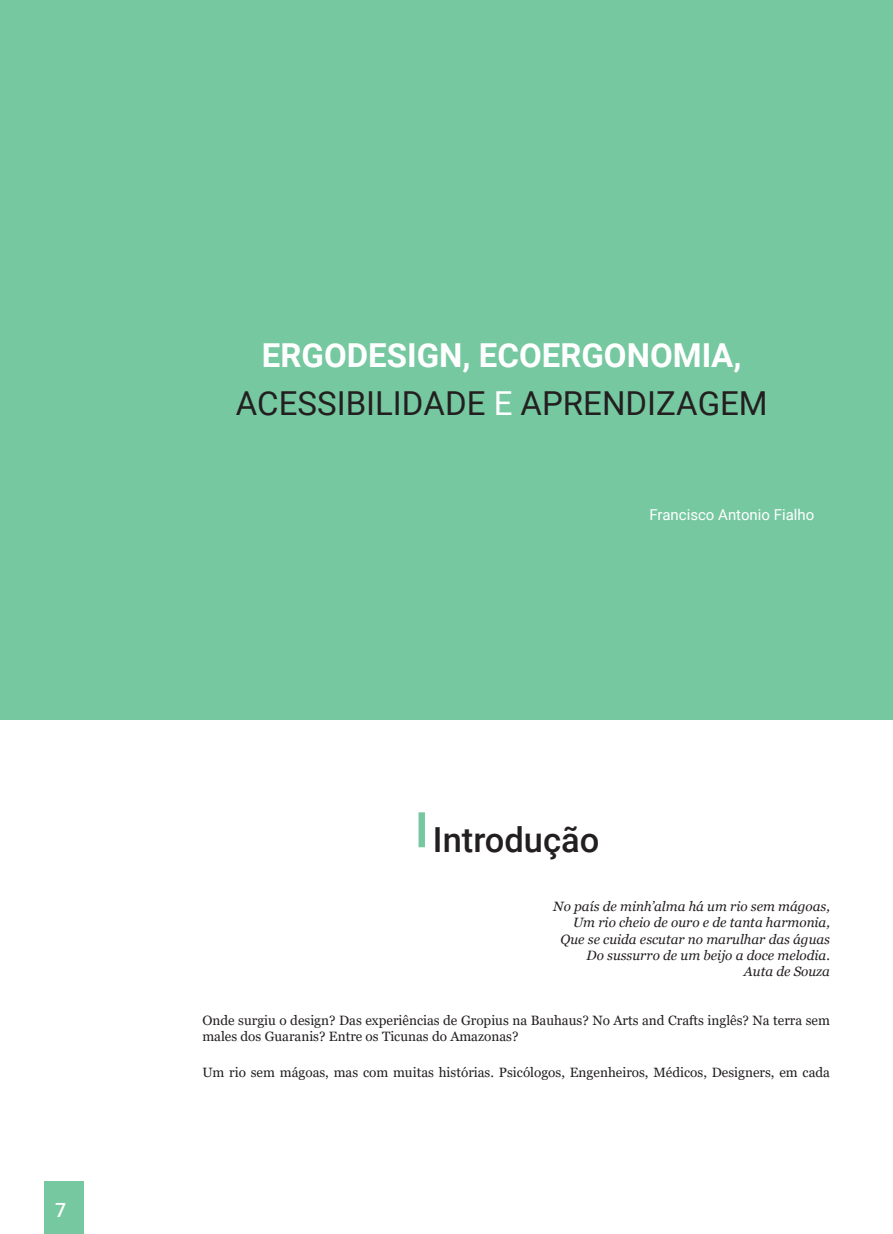
<style>
.page{position:relative;width:893px;height:1234px;background:#fff}
.page>*{position:absolute;margin:0;border:0;box-sizing:border-box;transform-origin:0 0}
.Título_1{font:500 34.5px "Roboto";color:#231f20}
.t1{font:33px "Roboto";color:#231f20}
.t2{font:700 33px "Roboto";color:#fff}
.t3{font:500 19.5px "Roboto";color:#fff}
.Autores{font:15px "Roboto";color:#fff}
.texto{font:13.5px/16.2px "Georgia";color:#231f20}
.t4{font:italic 13.5px/16.2px "Georgia";color:#231f20;text-align:right}
.s1{color:#fff}
</style>
<div class="page">
<div style="left:45px;top:1181px;width:39px;height:52px;background:#76c8a1"></div>
<div style="left:0;top:0;width:893px;height:719px;background:#76c8a1"></div>
<svg style="left:418px;top:812px;width:7px;height:35px"></svg>
<h3 class="t3" style="left:55px;top:1196px;width:13px">7</h3>
<p class="t2" style="left:262px;top:332px;width:481px">ERGODESIGN, ECOERGONOMIA,</p>
<p class="t1" style="left:236px;top:380px;width:533px">ACESSIBILIDADE <span class="s1">E</span> APRENDIZAGEM</p>
<p class="Autores" style="left:649px;top:504px;width:166px">Francisco Antonio Fialho</p>
<p class="Título_1" style="left:433px;top:815px;width:168px">Introdução</p>
<p class="t4" style="left:553px;top:898px;width:278px">No país de minh’alma há um rio sem mágoas, Um rio cheio de ouro e de tanta harmonia, Que se cuida escutar no marulhar das águas Do sussurro de um beijo a doce melodia.</p>
<p class="t4" style="left:744px;top:963px;width:88px">Auta de Souza</p>
<p class="texto" style="left:202px;top:1011px;width:629px">Onde surgiu o design? Das experiências de Gropius na Bauhaus? No Arts and Crafts inglês? Na terra sem males dos Guaranis? Entre os Ticunas do Amazonas?</p>
<p class="texto" style="left:202px;top:1064px;width:629px">Um rio sem mágoas, mas com muitas histórias. Psicólogos, Engenheiros, Médicos, Designers, em cada</p>
</div>
